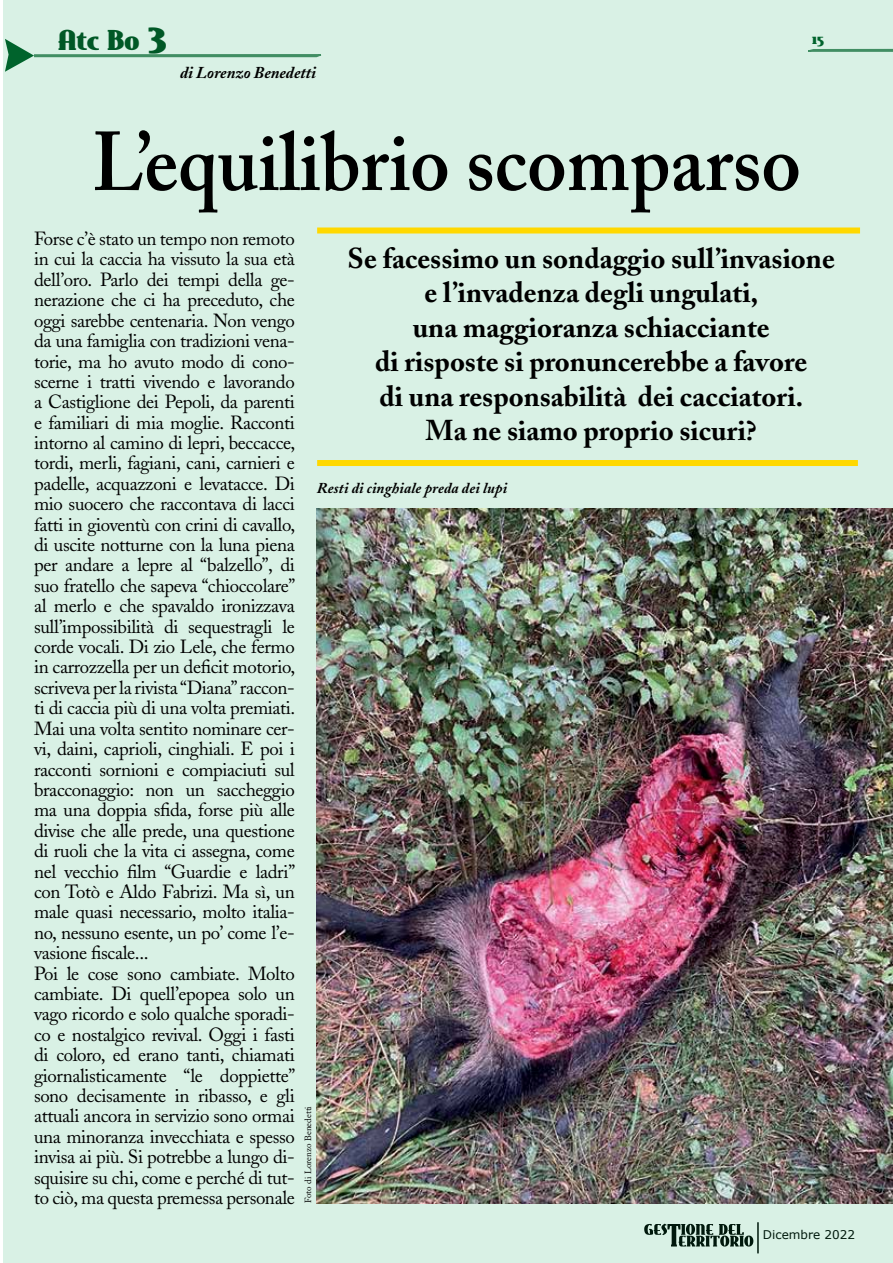
<style>
.page{position:relative;width:893px;height:1263px;background:#d9f1e5}
.page>*{position:absolute;margin:0;border:0;box-sizing:border-box;transform-origin:0 0}
.t1{font:600 82.5px "Adobe Caslon Pro";color:#000;scale:.94 1}
.t2{font:700 28.5px/34.5px "Adobe Caslon";color:#000;text-align:center}
.t3{font:27.75px "East Market";color:#005826}
.t4{font:18.9px/20.4px "Adobe Caslon";letter-spacing:-.02em;color:#000}
.t5{font:italic 700 16.5px "Adobe Caslon";color:#000}
.t6{font:italic 700 15px "Adobe Caslon";letter-spacing:.01em;color:#000}
.t7{font:15px "East Market";color:#005826}
.t8{font:12px "Verdana";color:#000}
.t9{font:9px "Adobe Caslon";color:#000}
.s1{font-size:40.2px}
</style>
<div class="page">
<div style="left:317px;top:460px;width:541px;height:6px;background:#ffd800"></div>
<div style="left:317px;top:227px;width:543px;height:6px;background:#ffd800"></div>
<hr style="left:0;top:0;width:2px;height:1263px;background:#fff">
<img style="left:316px;top:509px;width:577px;height:694px">
<h3 class="t3" style="left:58px;top:25px;width:110px">Atc Bo <span class="s1">3</span></h3>
<p class="t5" style="left:180px;top:63px;width:137px">di Lorenzo Benedetti</p>
<p class="t7" style="left:812px;top:31px;width:13px">15</p>
<h1 class="t1" style="left:92px;top:113px;width:756px">L’equilibrio scomparso</h1>
<h2 class="t2" style="left:347px;top:241px;width:489px">Se facessimo un sondaggio sull’invasione e l’invadenza degli ungulati,<br>una maggioranza schiacciante<br>di risposte si pronuncerebbe a favore<br>di una responsabilità dei cacciatori.<br>Ma ne siamo proprio sicuri?</h2>
<p class="t6" style="left:317px;top:479px;width:192px">Resti di cinghiale preda dei lupi</p>
<p class="t4" style="left:34px;top:229px;width:263px">Forse c’è stato un tempo non remoto in cui la caccia ha vissuto la sua età dell’oro. Parlo dei tempi della ge&shy;nerazione che ci ha preceduto, che oggi sarebbe centenaria. Non vengo da una famiglia con tradizioni vena&shy;torie, ma ho avuto modo di cono&shy;scerne i tratti vivendo e lavorando a Castiglione dei Pepoli, da parenti e familiari di mia moglie. Racconti intorno al camino di lepri, beccacce, tordi, merli, fagiani, cani, carnieri e padelle, acquazzoni e levatacce. Di mio suocero che raccontava di lacci fatti in gioventù con crini di cavallo, di uscite notturne con la luna piena per andare a lepre al “balzello”, di suo fratello che sapeva “chioccolare” al merlo e che spavaldo ironizzava sull’impossibilità di sequestragli le corde vocali. Di zio Lele, che fermo in carrozzella per un deficit motorio, scriveva per la rivista “Diana” raccon&shy;ti di caccia più di una volta premiati.<br>Mai una volta sentito nominare cer&shy;vi, daini, caprioli, cinghiali. E poi i racconti sornioni e compiaciuti sul bracconaggio: non un saccheggio ma una doppia sfida, forse più alle divise che alle prede, una questione di ruoli che la vita ci assegna, come nel vecchio film “Guardie e ladri” con Totò e Aldo Fabrizi. Ma sì, un male quasi necessario, molto italia&shy;no, nessuno esente, un po’ come l’e&shy;vasione fiscale...<br>Poi le cose sono cambiate. Molto cambiate. Di quell’epopea solo un vago ricordo e solo qualche sporadi&shy;co e nostalgico revival. Oggi i fasti di coloro, ed erano tanti, chiamati giornalisticamente “le doppiette” sono decisamente in ribasso, e gli attuali ancora in servizio sono ormai una minoranza invecchiata e spesso invisa ai più. Si potrebbe a lungo di&shy;squisire su chi, come e perché di tut&shy;to ciò, ma questa premessa personale</p>
<p class="t9" style="left:303px;top:1203px;width:98px;rotate:-90deg">Foto di Lorenzo Benedetti</p>
<p class="t8" style="left:763px;top:1227px;width:94px">Dicembre 2022</p>
</div>
